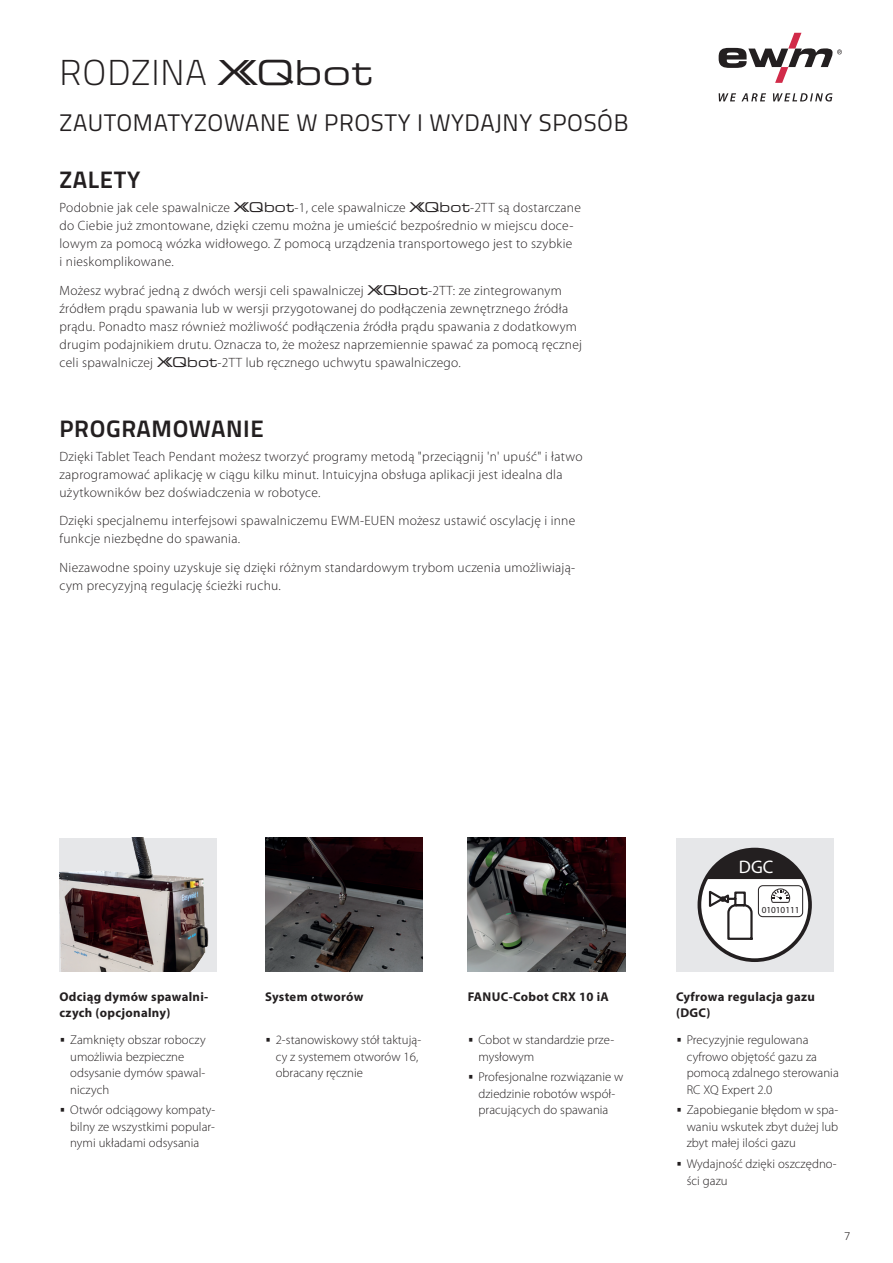
<style>
.page{position:relative;width:893px;height:1263px;background:#fff}
.page>*{position:absolute;margin:0;border:0;box-sizing:border-box;transform-origin:0 0}
.t1{font:300 36px "Titillium Text";letter-spacing:.025em;color:#231f20}
.t2{font:24px "Titillium Text";letter-spacing:.025em;color:#231f20}
.t3{font:700 24px "Titillium Text";letter-spacing:.025em;color:#231f20}
.t4{font:18.15px "Myriad Pro";color:#fff}
.t5{font:300 13.5px/18px "Myriad Pro";letter-spacing:.02em;color:#231f20}
.t6{font:300 12.75px/16.5px "Myriad Pro";letter-spacing:.005em;color:#231f20}
.t7{font:700 12.75px/16.5px "Myriad Pro";letter-spacing:.025em;color:#231f20}
.t8{font:300 12px "Titillium Text";color:#231f20}
.t9{font:9.3px "Myriad Pro";color:#231f20}
.s1{font-family:"XQEWMJR";font-weight:400;font-size:34.5px}
.s2{font-family:"XQEWMJR";font-weight:400}
.s3{font-family:"Titillium Text"}
</style>
<div class="page">
<img style="left:60px;top:838px;width:157px;height:134px">
<img style="left:265px;top:838px;width:157px;height:134px">
<img style="left:468px;top:838px;width:157px;height:134px">
<div style="left:676px;top:838px;width:157px;height:134px;background:#e6e7e9"></div>
<div style="left:699px;top:849px;width:111px;height:111px;background:#fff;border-radius:50%"></div>
<div style="left:698px;top:848px;width:114px;height:114px;border:4px solid #231f20;border-radius:50%"></div>
<svg style="left:706px;top:849px;width:98px;height:30px"></svg>
<svg style="left:707px;top:890px;width:46px;height:51px"></svg>
<div style="left:758px;top:885px;width:45px;height:32px;border:1px solid #231f20;border-radius:4px"></div>
<svg style="left:771px;top:889px;width:19px;height:14px"></svg>
<svg style="left:719px;top:93px;width:113px;height:9px"></svg>
<svg style="left:719px;top:33px;width:123px;height:50px"></svg>
<h1 class="t1" style="left:60px;top:46px;width:314px">RODZINA <span class="s1">XQbot</span></h1>
<h2 class="t2" style="left:60px;top:105px;width:570px">ZAUTOMATYZOWANE W PROSTY I WYDAJNY SPOSÓB</h2>
<h2 class="t3" style="left:60px;top:161px;width:82px">ZALETY</h2>
<p class="t5" style="left:60px;top:199px;width:523px">Podobnie jak cele spawalnicze <span class="s2">XQbot</span>-1, cele spawalnicze <span class="s2">XQbot</span>-2TT są dostarczane do Ciebie już zmontowane, dzięki czemu można je umieścić bezpośrednio w miejscu doce&shy;lowym za pomocą wózka widłowego. Z pomocą urządzenia transportowego jest to szybkie<br>i nieskomplikowane.</p>
<p class="t5" style="left:60px;top:282px;width:524px">Możesz wybrać jedną z dwóch wersji celi spawalniczej <span class="s2">XQbot</span>-2TT: ze zintegrowanym źródłem prądu spawania lub w wersji przygotowanej do podłączenia zewnętrznego źródła prądu. Ponadto masz również możliwość podłączenia źródła prądu spawania z dodatkowym drugim podajnikiem drutu. Oznacza to, że możesz naprzemiennie spawać za pomocą ręcznej celi spawalniczej <span class="s2">XQbot</span>-2TT lub ręcznego uchwytu spawalniczego.</p>
<h2 class="t3" style="left:60px;top:410px;width:206px">PROGRAMOWANIE</h2>
<p class="t5" style="left:60px;top:447px;width:524px">Dzięki Tablet Teach Pendant możesz tworzyć programy metodą "przeciągnij 'n' upuść" i łatwo zaprogramować aplikację w ciągu kilku minut. Intuicyjna obsługa aplikacji jest idealna dla użytkowników bez doświadczenia w robotyce.</p>
<p class="t5" style="left:60px;top:512px;width:517px">Dzięki specjalnemu interfejsowi spawalniczemu EWM-EUEN możesz ustawić oscylację i inne funkcje niezbędne do spawania.</p>
<p class="t5" style="left:60px;top:559px;width:517px">Niezawodne spoiny uzyskuje się dzięki różnym standardowym trybom uczenia umożliwiają&shy;cym precyzyjną regulację ścieżki ruchu.</p>
<p class="t7" style="left:60px;top:988px;width:150px">Odciąg dymów spawalni&shy;czych (opcjonalny)</p>
<p class="t6" style="left:70px;top:1032px;width:137px;text-indent:-11px"><span class="s3">•</span> Zamknięty obszar roboczy umożliwia bezpieczne odsysanie dymów spawal&shy;niczych</p>
<p class="t6" style="left:70px;top:1102px;width:147px;text-align:justify;text-indent:-11px"><span class="s3">•</span> Otwór odciągowy kompaty&shy;bilny ze wszystkimi popular&shy;nymi układami odsysania</p>
<p class="t7" style="left:265px;top:988px;width:100px">System otworów</p>
<p class="t6" style="left:276px;top:1032px;width:147px;text-indent:-11px"><span class="s3">•</span> 2-stanowiskowy stół taktują&shy;cy z systemem otworów 16, obracany ręcznie</p>
<p class="t7" style="left:468px;top:988px;width:143px">FANUC-Cobot CRX 10 iA</p>
<p class="t6" style="left:478px;top:1032px;width:137px;text-indent:-11px"><span class="s3">•</span> Cobot w standardzie prze&shy;mysłowym</p>
<p class="t6" style="left:468px;top:1069px;width:157px;text-align:center"><span class="s3">•</span> Profesjonalne rozwiązanie w dziedzinie robotów współ&shy;pracujących do spawania</p>
<h3 class="t4" style="left:739px;top:856px;width:36px">DGC</h3>
<p class="t9" style="left:762px;top:904px;width:39px">01010111</p>
<p class="t7" style="left:676px;top:988px;width:140px">Cyfrowa regulacja gazu (DGC)</p>
<p class="t6" style="left:687px;top:1032px;width:154px;text-indent:-11px"><span class="s3">•</span> Precyzyjnie regulowana cyfrowo objętość gazu za pomocą zdalnego sterowania<br>RC XQ Expert 2.0</p>
<p class="t6" style="left:687px;top:1102px;width:153px;text-align:justify;text-indent:-11px"><span class="s3">•</span> Zapobieganie błędom w spa&shy;waniu wskutek zbyt dużej lub zbyt małej ilości gazu</p>
<p class="t6" style="left:687px;top:1156px;width:152px;text-indent:-11px"><span class="s3">•</span> Wydajność dzięki oszczędno&shy;ści gazu</p>
<p class="t8" style="left:844px;top:1227px;width:8px">7</p>
</div>
